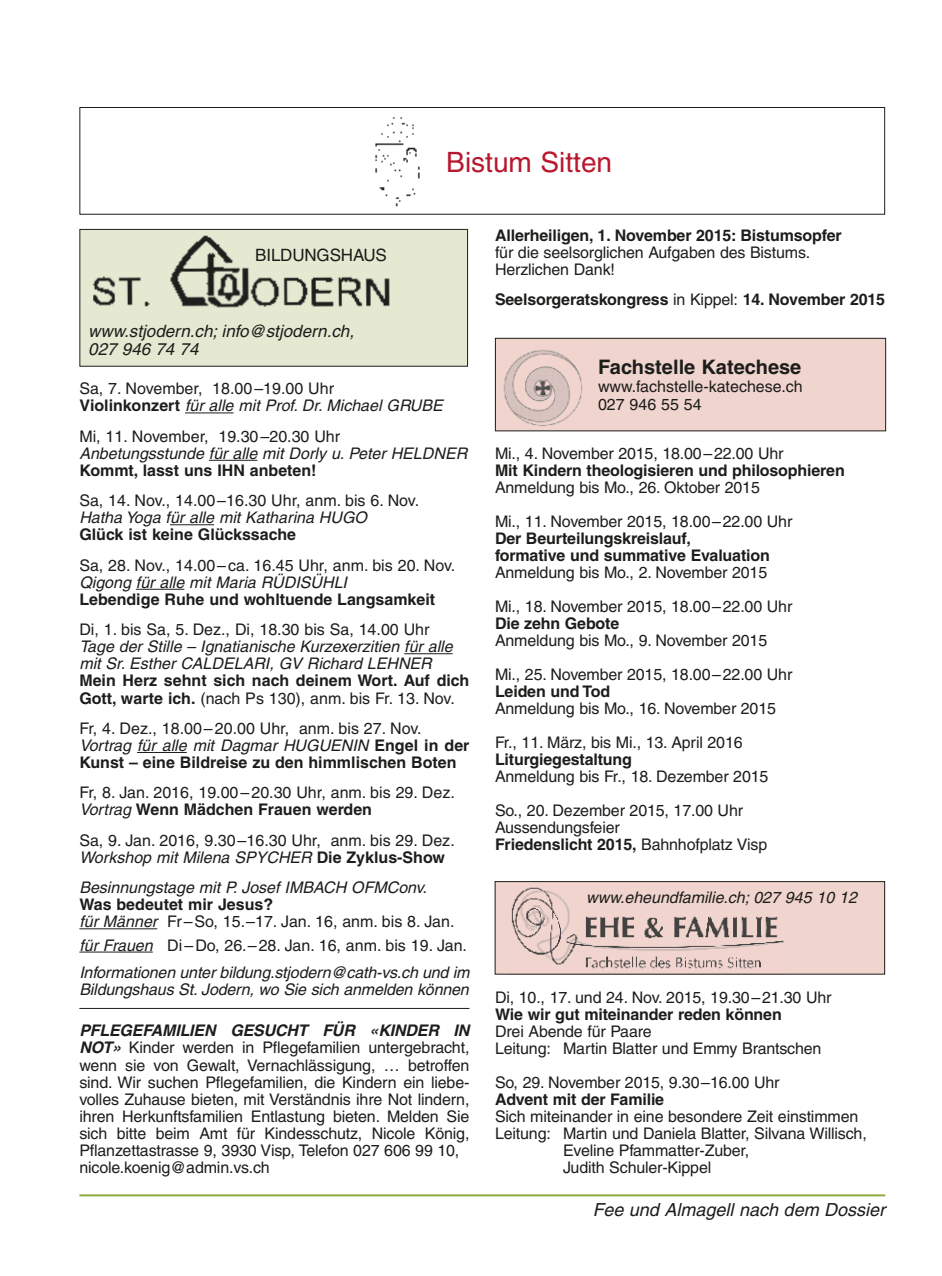
<style>
.page{position:relative;width:942px;height:1276px;background:#fff}
.page>*{position:absolute;margin:0;border:0;box-sizing:border-box;transform-origin:0 0}
.t1{font:28px "Helvetica";color:#b7182e}
.t2{font:700 20px "Helvetica";color:#1d1d1b}
.t3{font:italic 18px "Helvetica";color:#1d1d1b}
.t4{font:italic 17px/18px "Helvetica";color:#1d1d1b}
.t5{font:17px "Helvetica";letter-spacing:-.01em;color:#1d1d1b}
.t6{font:16px/17.2px "Helvetica";letter-spacing:-.01em;color:#1d1d1b}
.t7{font:700 16px/17.2px "Helvetica";letter-spacing:-.01em;color:#1d1d1b}
.t8{font:italic 16px/17.2px "Helvetica";color:#1d1d1b}
.s1{font-weight:400}
.s2{font-style:normal}
.s3{font-weight:700;font-style:normal}
.s4{font-weight:400;font-style:italic}
.s5{font-style:italic}
.s6{font-weight:700}
.s7{font-weight:700;font-style:italic}
</style>
<div class="page">
<hr style="left:79px;top:1194px;width:805px;height:2px;background:#8eaa41">
<hr style="left:185px;top:412px;width:48px;height:1px;background:#1d1d1b">
<hr style="left:209px;top:460px;width:48px;height:1px;background:#1d1d1b">
<hr style="left:170px;top:524px;width:44px;height:1px;background:#1d1d1b">
<hr style="left:136px;top:589px;width:48px;height:1px;background:#1d1d1b">
<hr style="left:404px;top:653px;width:48px;height:1px;background:#1d1d1b">
<hr style="left:137px;top:752px;width:50px;height:1px;background:#1d1d1b">
<hr style="left:79px;top:928px;width:78px;height:1px;background:#1d1d1b">
<hr style="left:79px;top:951px;width:74px;height:1px;background:#1d1d1b">
<hr style="left:79px;top:1008px;width:390px;height:1px;background:#1d1d1b">
<div style="left:79px;top:107px;width:805px;height:108px;border:1px solid #1d1d1b"></div>
<img style="left:371px;top:108px;width:52px;height:99px">
<div style="left:80px;top:229px;width:387px;height:137px;background:#e5e9d2"></div>
<div style="left:79px;top:229px;width:389px;height:138px;border:1px solid #1d1d1b"></div>
<img style="left:93px;top:235px;width:297px;height:73px">
<div style="left:255px;top:248px;width:153px;height:23px;background:#e5e9d2"></div>
<div style="left:495px;top:338px;width:390px;height:93px;background:#f0d4ce"></div>
<div style="left:494px;top:338px;width:391px;height:93px;border:1px solid #1d1d1b"></div>
<img style="left:503px;top:349px;width:80px;height:77px">
<div style="left:495px;top:881px;width:389px;height:93px;background:#f0d4ce"></div>
<img style="left:511px;top:887px;width:273px;height:82px">
<div style="left:494px;top:881px;width:390px;height:93px;border:1px solid #1d1d1b"></div>
<div style="left:586px;top:891px;width:283px;height:21px;background:#f0d4ce"></div>
<p class="t5" style="left:255px;top:245px;width:133px">BILDUNGSHAUS</p>
<p class="t4" style="left:88px;top:322px;width:267px">www.stjodern.ch; info@stjodern.ch,<br>027 946 74 74</p>
<h1 class="t1" style="left:446px;top:146px;width:167px">Bistum Sitten</h1>
<p class="t7" style="left:495px;top:227px;width:348px">Allerheiligen, 1. November 2015: Bistumsopfer</p>
<p class="t6" style="left:495px;top:244px;width:316px">für die seelsorglichen Aufgaben des Bistums.<br>Herzlichen Dank!</p>
<p class="t7" style="left:495px;top:291px;width:391px">Seelsorgeratskongress <span class="s1">in Kippel:</span> 14. November 2015</p>
<p class="t8" style="left:79px;top:380px;width:365px"><span class="s2">Sa, 7. November, 18.00–19.00 Uhr<br></span><span class="s3">Violinkonzert</span> für alle mit Prof. Dr. Michael GRUBE</p>
<p class="t6" style="left:79px;top:427px;width:262px">Mi, 11. November, 19.30–20.30 Uhr</p>
<p class="t8" style="left:79px;top:444px;width:389px">Anbetungsstunde für alle mit Dorly u. Peter HELDNER</p>
<p class="t7" style="left:79px;top:461px;width:239px">Kommt, lasst uns IHN anbeten!</p>
<p class="t6" style="left:79px;top:492px;width:341px">Sa, 14. Nov., 14.00–16.30 Uhr, anm. bis 6. Nov.</p>
<p class="t8" style="left:79px;top:509px;width:289px">Hatha Yoga für alle mit Katharina HUGO</p>
<p class="t7" style="left:79px;top:526px;width:218px">Glück ist keine Glückssache</p>
<p class="t6" style="left:79px;top:556px;width:377px">Sa, 28. Nov., 14.00–ca. 16.45 Uhr, anm. bis 20. Nov.</p>
<p class="t8" style="left:79px;top:573px;width:269px">Qigong für alle mit Maria RÜDISÜHLI</p>
<p class="t7" style="left:79px;top:590px;width:357px">Lebendige Ruhe und wohltuende Langsamkeit</p>
<p class="t6" style="left:79px;top:621px;width:351px">Di, 1. bis Sa, 5. Dez., Di, 18.30 bis Sa, 14.00 Uhr</p>
<p class="t8" style="left:79px;top:638px;width:375px">Tage der Stille – Ignatianische Kurzexerzitien für alle mit Sr. Esther CALDELARI, GV Richard LEHNER</p>
<p class="t7" style="left:79px;top:672px;width:391px">Mein Herz sehnt sich nach deinem Wort. Auf dich<br>Gott, warte ich. <span class="s1">(nach Ps 130), anm. bis Fr. 13. Nov.</span></p>
<p class="t7" style="left:79px;top:719px;width:391px"><span class="s1">Fr, 4. Dez., 18.00–20.00 Uhr, anm. bis 27. Nov.<br></span><span class="s4">Vortrag für alle mit Dagmar HUGUENIN</span> Engel in der<br>Kunst – eine Bildreise zu den himmlischen Boten</p>
<p class="t6" style="left:79px;top:784px;width:377px">Fr, 8. Jan. 2016, 19.00–20.30 Uhr, anm. bis 29. Dez.<br><span class="s5">Vortrag</span> <span class="s6">Wenn Mädchen Frauen werden</span></p>
<p class="t6" style="left:79px;top:831px;width:377px">Sa, 9. Jan. 2016, 9.30–16.30 Uhr, anm. bis 29. Dez.<br><span class="s5">Workshop mit Milena SPYCHER</span> <span class="s6">Die Zyklus-Show</span></p>
<p class="t8" style="left:79px;top:879px;width:349px">Besinnungstage mit P. Josef IMBACH OFMConv.</p>
<p class="t6" style="left:79px;top:896px;width:376px"><span class="s6">Was bedeutet mir Jesus?<br></span><span class="s5">für Männer</span> Fr–So, 15.–17. Jan. 16, anm. bis 8. Jan.</p>
<p class="t8" style="left:79px;top:931px;width:391px;line-height:27.2px">für Frauen <span class="s2">Di–Do, 26.–28. Jan. 16, anm. bis 19. Jan.<br></span>Informationen unter bildung.stjodern@cath-vs.ch und im</p>
<p class="t8" style="left:79px;top:980px;width:391px">Bildungshaus St. Jodern, wo Sie sich anmelden können</p>
<p class="t6" style="left:79px;top:1022px;width:391px"><span class="s7">PFLEGEFAMILIEN GESUCHT FÜR «KINDER IN NOT»</span> Kinder werden in Pflegefamilien untergebracht, wenn sie von Gewalt, Vernachlässigung, … betroffen sind. Wir suchen Pflegefamilien, die Kindern ein liebe&shy;volles Zuhause bieten, mit Verständnis ihre Not lindern, ihren Herkunftsfamilien Entlastung bieten. Melden Sie sich bitte beim Amt für Kindesschutz, Nicole König, Pflanzettastrasse 9, 3930 Visp, Telefon 027 606 99 10, nicole.koenig@admin.vs.ch</p>
<p class="t2" style="left:597px;top:355px;width:205px">Fachstelle Katechese</p>
<p class="t6" style="left:597px;top:378px;width:206px;line-height:18px">www.fachstelle-katechese.ch<br>027 946 55 54</p>
<p class="t6" style="left:495px;top:444px;width:290px">Mi., 4. November 2015, 18.00–22.00 Uhr</p>
<p class="t7" style="left:495px;top:461px;width:351px">Mit Kindern theologisieren und philosophieren</p>
<p class="t6" style="left:495px;top:470px;width:299px;line-height:34px">Anmeldung bis Mo., 26. Oktober 2015<br>Mi., 11. November 2015, 18.00–22.00 Uhr</p>
<p class="t7" style="left:495px;top:529px;width:276px">Der Beurteilungskreislauf,<br>formative und summative Evaluation</p>
<p class="t6" style="left:495px;top:555px;width:299px;line-height:34px">Anmeldung bis Mo., 2. November 2015<br>Mi., 18. November 2015, 18.00–22.00 Uhr</p>
<p class="t7" style="left:495px;top:614px;width:126px">Die zehn Gebote</p>
<p class="t6" style="left:495px;top:623px;width:299px;line-height:34px">Anmeldung bis Mo., 9. November 2015<br>Mi., 25. November 2015, 18.00–22.00 Uhr</p>
<p class="t7" style="left:495px;top:682px;width:117px">Leiden und Tod</p>
<p class="t6" style="left:495px;top:691px;width:282px;line-height:34px">Anmeldung bis Mo., 16. November 2015<br>Fr., 11. März, bis Mi., 13. April 2016</p>
<p class="t7" style="left:495px;top:750px;width:138px">Liturgiegestaltung</p>
<p class="t6" style="left:495px;top:759px;width:275px;line-height:34px">Anmeldung bis Fr., 18. Dezember 2015<br>So., 20. Dezember 2015, 17.00 Uhr</p>
<p class="t6" style="left:495px;top:818px;width:274px">Aussendungsfeier<br><span class="s6">Friedenslicht 2015,</span> Bahnhofplatz Visp</p>
<p class="t8" style="left:586px;top:889px;width:272px">www.eheundfamilie.ch; 027 945 10 12</p>
<p class="t6" style="left:495px;top:988px;width:338px">Di, 10., 17. und 24. Nov. 2015, 19.30–21.30 Uhr</p>
<p class="t7" style="left:495px;top:1005px;width:288px">Wie wir gut miteinander reden können</p>
<p class="t6" style="left:495px;top:1023px;width:328px">Drei Abende für Paare<br>Leitung: Martin Blatter und Emmy Brantschen</p>
<p class="t6" style="left:495px;top:1074px;width:286px">So, 29. November 2015, 9.30–16.00 Uhr</p>
<p class="t7" style="left:495px;top:1090px;width:171px">Advent mit der Familie</p>
<p class="t6" style="left:495px;top:1108px;width:364px">Sich miteinander in eine besondere Zeit einstimmen</p>
<p class="t6" style="left:495px;top:1125px;width:373px">Leitung: Martin und Daniela Blatter, Silvana Willisch,</p>
<p class="t6" style="left:563px;top:1142px;width:188px">Eveline Pfammatter-Zuber,</p>
<p class="t6" style="left:563px;top:1159px;width:150px">Judith Schuler-Kippel</p>
<p class="t3" style="left:592px;top:1199px;width:294px">Fee und Almagell nach dem Dossier</p>
</div>
